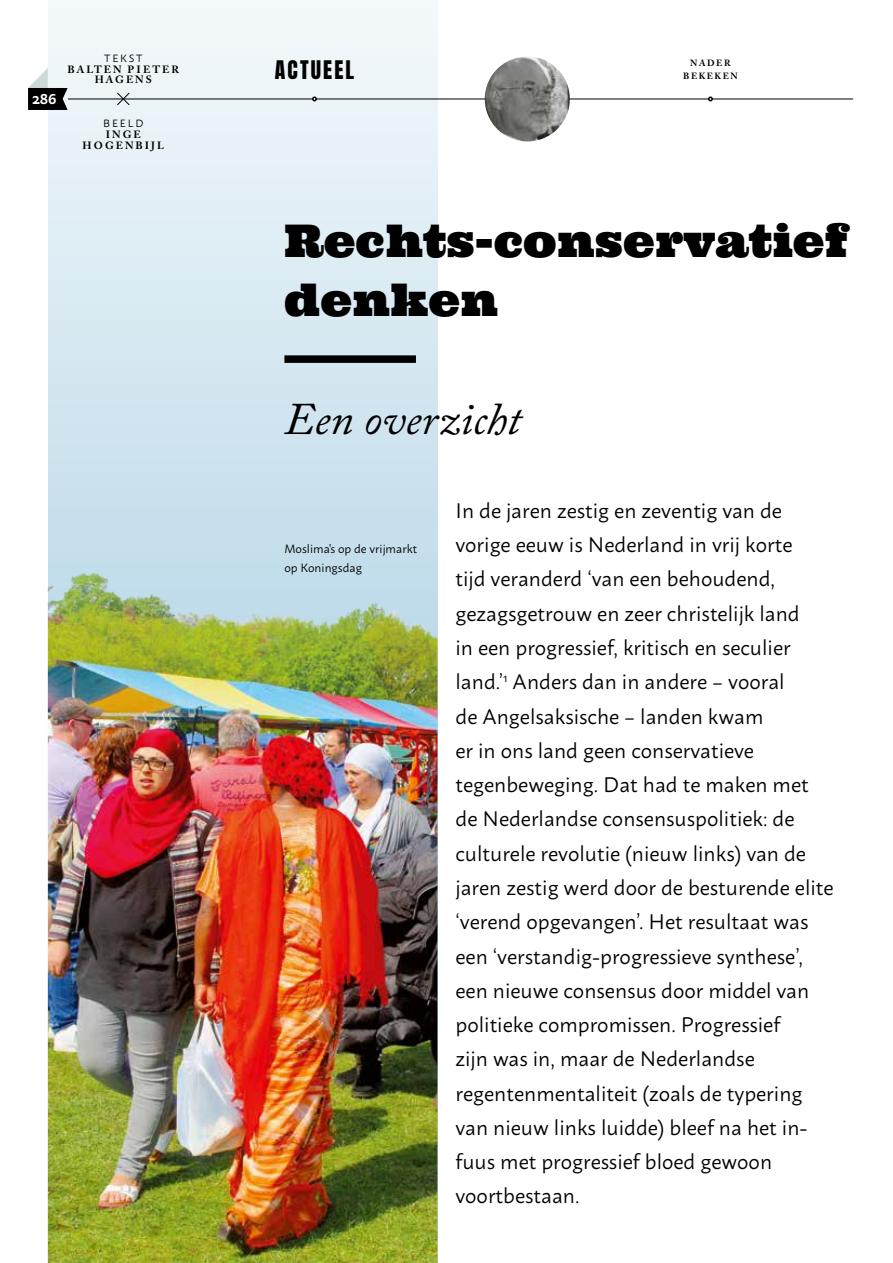
<style>
.page{position:relative;width:893px;height:1263px;background:#fff}
.page>*{position:absolute;margin:0;border:0;box-sizing:border-box;transform-origin:0 0}
.t1{font:45px/59.2px "Ultra";color:#000}
.t2{font:italic 45px "Adobe Caslon Pro";color:#000}
.t3{font:21.75px "Anton";letter-spacing:.1em;color:#000}
.t4{font:21px/34.2px "Macho";color:#000}
.t5{font:600 15px "Macho";color:#fff}
.t6{font:12px/19.6px "Macho";color:#000}
.t7{font:700 10.5px/10.9px "Adobe Caslon Pro";letter-spacing:.195em;color:#000;text-align:center}
.t8{font:10.5px "Macho";letter-spacing:.18em;color:#000}
.t9{font:700 9px/13.5px "Adobe Caslon Pro";letter-spacing:.165em;color:#000;text-align:center}
</style>
<div class="page">
<svg style="left:48px;top:0;width:389px;height:541px;background:#dcebf3"></svg>
<img style="left:48px;top:541px;width:389px;height:722px">
<div style="left:284px;top:355px;width:132px;height:8px;background:#000"></div>
<hr style="left:68px;top:99px;width:785px;height:1px;background:#000">
<svg style="left:312px;top:97px;width:5px;height:4px"></svg>
<svg style="left:708px;top:97px;width:5px;height:4px"></svg>
<svg style="left:28px;top:68px;width:40px;height:42px;background:#787c7c"></svg>
<img style="left:485px;top:56px;width:85px;height:85px;border-radius:43px">
<svg style="left:116px;top:92px;width:14px;height:14px"></svg>
<p class="t5" style="left:32px;top:85px;width:26px">286</p>
<p class="t8" style="left:104px;top:49px;width:40px">TEKST</p>
<p class="t7" style="left:67px;top:63px;width:113px">BALTEN PIETER<br>HAGENS</p>
<p class="t8" style="left:103px;top:114px;width:42px">BEELD</p>
<p class="t7" style="left:83px;top:129px;width:83px">INGE<br>HOGENBIJL</p>
<p class="t3" style="left:275px;top:59px;width:81px">ACTUEEL</p>
<p class="t9" style="left:683px;top:56px;width:56px">NADER<br>BEKEKEN</p>
<h1 class="t1" style="left:284px;top:211px;width:566px">Rechts-conservatief denken</h1>
<h1 class="t2" style="left:284px;top:392px;width:238px">Een overzicht</h1>
<p class="t6" style="left:284px;top:537px;width:134px">Moslima's op de vrijmarkt op Koningsdag</p>
<p class="t4" style="left:455px;top:491px;width:380px">In de jaren zestig en zeventig van de vorige eeuw is Nederland in vrij korte<br>tijd veranderd ‘van een behoudend, gezagsgetrouw en zeer christelijk land<br>in een progressief, kritisch en seculier land.’<sup>1</sup> Anders dan in andere – vooral<br>de Angelsaksische – landen kwam<br>er in ons land geen conservatieve tegenbeweging. Dat had te maken met de Nederlandse consensuspolitiek: de culturele revolutie (nieuw links) van de jaren zestig werd door de besturende elite ‘verend opgevangen’. Het resultaat was een ‘verstandig-progressieve synthese’, een nieuwe consensus door middel van politieke compromissen. Progressief<br>zijn was in, maar de Nederlandse regentenmentaliteit (zoals de typering van nieuw links luidde) bleef na het in&shy;fuus met progressief bloed gewoon voortbestaan.</p>
</div>
